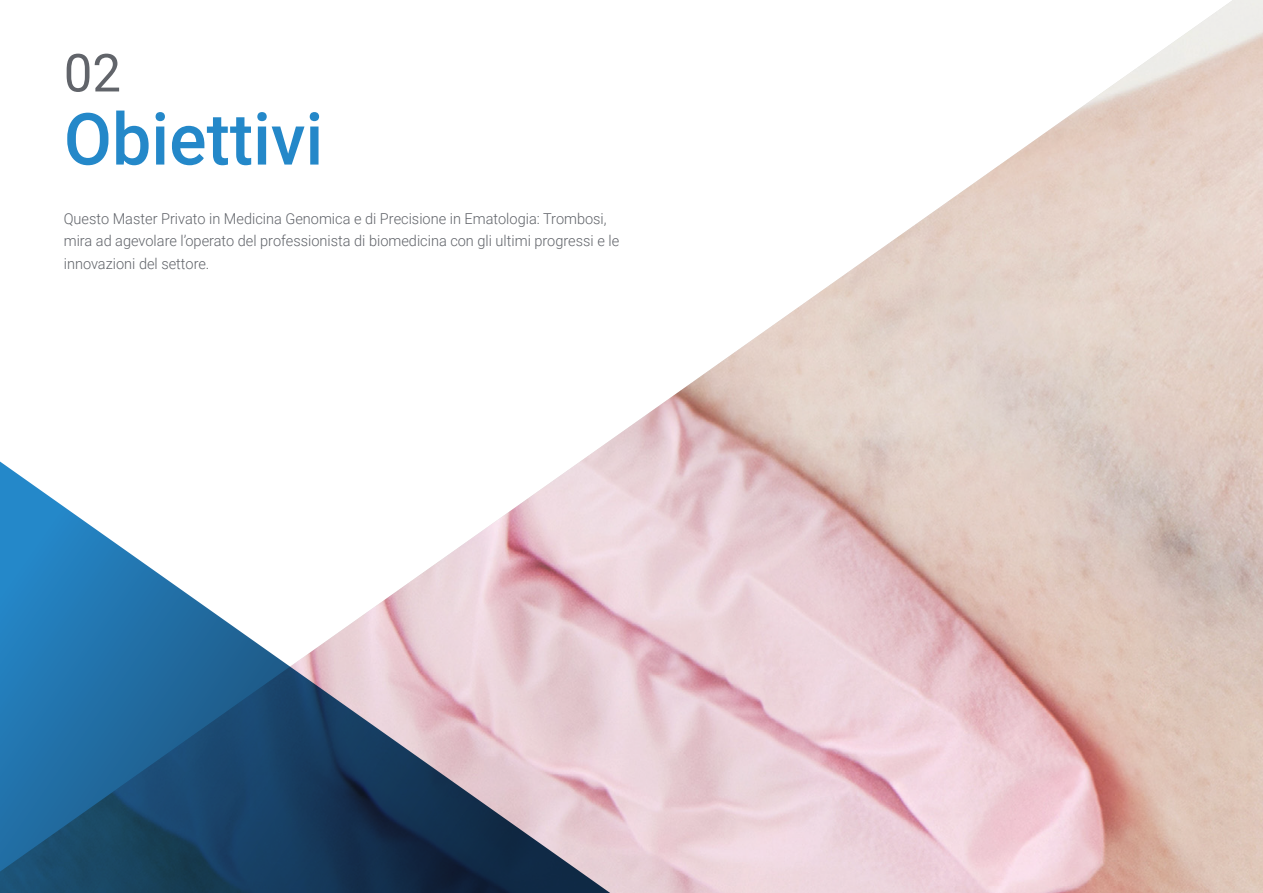
<style>
.page{position:relative;width:1263px;height:893px;background:#fff}
.page>*{position:absolute;margin:0;border:0;box-sizing:border-box;transform-origin:0 0}
.t1{font:500 72px "Roboto";color:#2488c9}
.t2{font:52.5px "Roboto";color:#61646a}
.t3{font:300 15px/22.5px "Roboto";color:#61646a}
</style>
<div class="page">
<img style="left:602px;top:0;width:661px;height:893px">
<svg style="left:0;top:446px;width:640px;height:447px"></svg>
<h2 class="t2" style="left:64px;top:36px;width:59px">02</h2>
<h1 class="t1" style="left:64px;top:89px;width:261px">Obiettivi</h1>
<p class="t3" style="left:64px;top:207px;width:557px">Questo Master Privato in Medicina Genomica e di Precisione in Ematologia: Trombosi, mira ad agevolare l’operato del professionista di biomedicina con gli ultimi progressi e le innovazioni del settore.</p>
</div>
